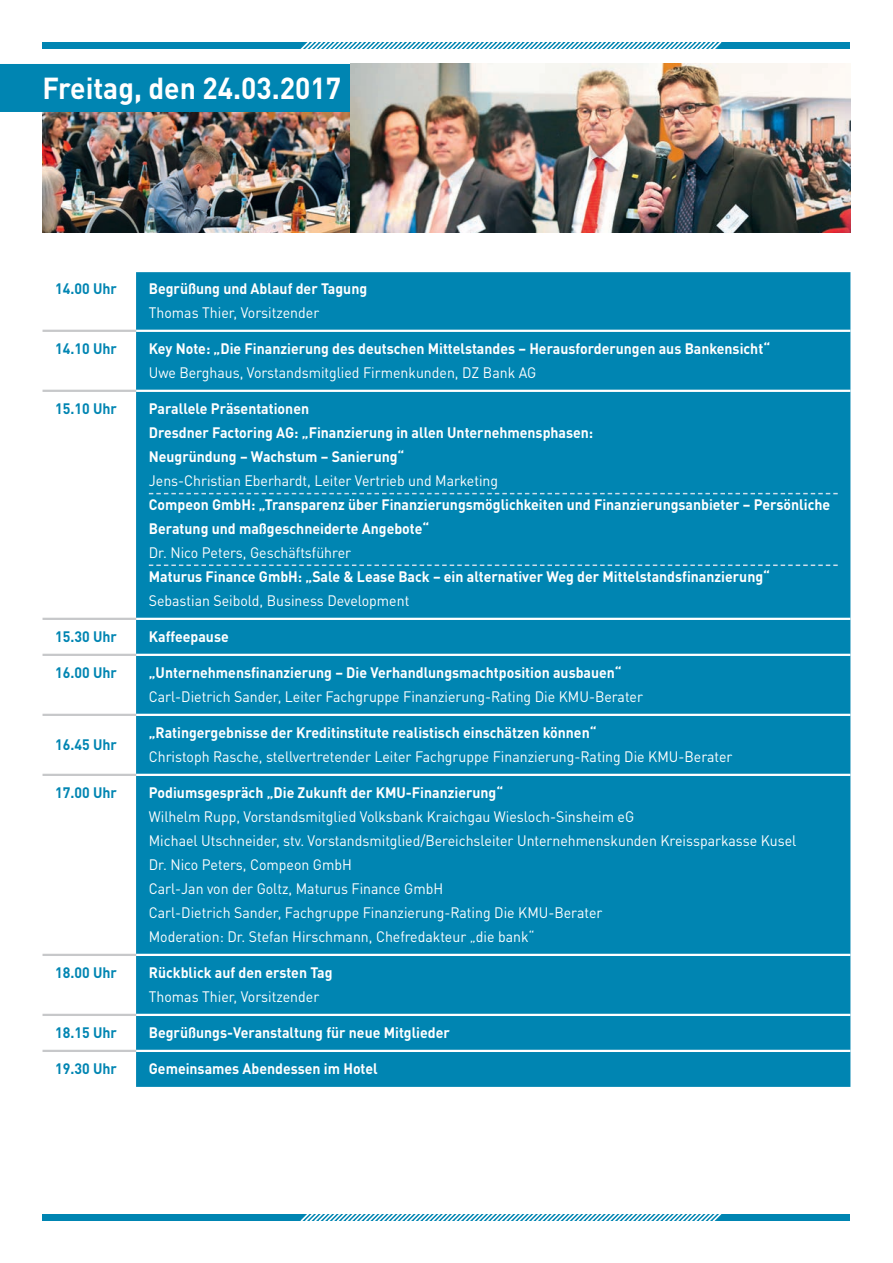
<style>
.page{position:relative;width:893px;height:1263px;background:#fff}
.page>*{position:absolute;margin:0;border:0;box-sizing:border-box;transform-origin:0 0}
.t1{font:700 30px "DINOT";color:#fff;scale:.94 1}
.t2{font:700 15px/24px "DINOT";color:#fff;scale:.94 1}
.t3{font:15px/24px "DINOT";color:#fff;scale:.94 1}
.t4{font:700 15px "DINOT";color:#0085b2;scale:.94 1}
</style>
<div class="page">
<img style="left:43px;top:112px;width:308px;height:121px">
<div style="left:0;top:64px;width:354px;height:48px;background:#0085b2"></div>
<div style="left:43px;top:43px;width:807px;height:6px;background:#0085b2"></div>
<svg style="left:300px;top:43px;width:421px;height:6px"></svg>
<div style="left:43px;top:1214px;width:807px;height:6px;background:#0085b2"></div>
<svg style="left:301px;top:1214px;width:421px;height:6px"></svg>
<div style="left:136px;top:272px;width:714px;height:815px;background:#0085b2"></div>
<hr style="left:136px;top:330px;width:714px;height:2px;background:#fff">
<hr style="left:136px;top:390px;width:714px;height:2px;background:#fff">
<hr style="left:136px;top:618px;width:714px;height:2px;background:#fff">
<hr style="left:136px;top:654px;width:714px;height:2px;background:#fff">
<hr style="left:136px;top:714px;width:714px;height:2px;background:#fff">
<hr style="left:136px;top:774px;width:714px;height:2px;background:#fff">
<hr style="left:136px;top:954px;width:714px;height:2px;background:#fff">
<hr style="left:136px;top:1014px;width:714px;height:2px;background:#fff">
<hr style="left:136px;top:1050px;width:714px;height:2px;background:#fff">
<hr style="left:43px;top:330px;width:93px;height:2px;background:#c7c8ca">
<hr style="left:43px;top:390px;width:93px;height:2px;background:#c7c8ca">
<hr style="left:43px;top:618px;width:93px;height:2px;background:#c7c8ca">
<hr style="left:43px;top:654px;width:93px;height:2px;background:#c7c8ca">
<hr style="left:43px;top:714px;width:93px;height:2px;background:#c7c8ca">
<hr style="left:43px;top:774px;width:93px;height:2px;background:#c7c8ca">
<hr style="left:43px;top:954px;width:93px;height:2px;background:#c7c8ca">
<hr style="left:43px;top:1014px;width:93px;height:2px;background:#c7c8ca">
<hr style="left:43px;top:1050px;width:93px;height:2px;background:#c7c8ca">
<img style="left:351px;top:64px;width:499px;height:169px">
<svg style="left:149px;top:493px;width:689px;height:1px"></svg>
<svg style="left:149px;top:564px;width:689px;height:2px"></svg>
<h1 class="t1" style="left:43px;top:69px;width:319px">Freitag, den 24.03.2017</h1>
<p class="t4" style="left:55px;top:279px;width:67px">14.00 Uhr</p>
<p class="t2" style="left:149px;top:276px;width:234px">Begrüßung und Ablauf der Tagung</p>
<p class="t3" style="left:149px;top:300px;width:183px">Thomas Thier, Vorsitzender</p>
<p class="t4" style="left:55px;top:339px;width:67px">14.10 Uhr</p>
<p class="t2" style="left:149px;top:336px;width:662px">Key Note: „Die Finanzierung des deutschen Mittelstandes – Herausforderungen aus Bankensicht“</p>
<p class="t3" style="left:149px;top:360px;width:414px">Uwe Berghaus, Vorstandsmitglied Firmenkunden, DZ Bank AG</p>
<p class="t4" style="left:55px;top:399px;width:67px">15.10 Uhr</p>
<p class="t2" style="left:149px;top:396px;width:474px">Parallele Präsentationen<br>Dresdner Factoring AG: „Finanzierung in allen Unternehmensphasen:<br>Neugründung – Wachstum – Sanierung“</p>
<p class="t3" style="left:149px;top:468px;width:373px">Jens-Christian Eberhardt, Leiter Vertrieb und Marketing</p>
<p class="t2" style="left:149px;top:492px;width:726px">Compeon GmbH: „Transparenz über Finanzierungsmöglichkeiten und Finanzierungsanbieter – Persönliche<br>Beratung und maßgeschneiderte Angebote“</p>
<p class="t3" style="left:149px;top:540px;width:217px">Dr. Nico Peters, Geschäftsführer</p>
<p class="t2" style="left:149px;top:564px;width:662px">Maturus Finance GmbH: „Sale &amp; Lease Back – ein alternativer Weg der Mittelstandsfinanzierung“</p>
<p class="t3" style="left:149px;top:588px;width:279px">Sebastian Seibold, Business Development</p>
<p class="t4" style="left:55px;top:627px;width:67px">15.30 Uhr</p>
<p class="t2" style="left:149px;top:624px;width:87px">Kaffeepause</p>
<p class="t4" style="left:55px;top:663px;width:67px">16.00 Uhr</p>
<p class="t2" style="left:149px;top:660px;width:505px">„Unternehmensfinanzierung – Die Verhandlungsmachtposition ausbauen“</p>
<p class="t3" style="left:149px;top:684px;width:527px">Carl-Dietrich Sander, Leiter Fachgruppe Finanzierung-Rating Die KMU-Berater</p>
<p class="t4" style="left:55px;top:735px;width:67px">16.45 Uhr</p>
<p class="t2" style="left:149px;top:720px;width:478px">„Ratingergebnisse der Kreditinstitute realistisch einschätzen können“</p>
<p class="t3" style="left:149px;top:744px;width:622px">Christoph Rasche, stellvertretender Leiter Fachgruppe Finanzierung-Rating Die KMU-Berater</p>
<p class="t4" style="left:55px;top:783px;width:67px">17.00 Uhr</p>
<p class="t2" style="left:149px;top:780px;width:378px">Podiumsgespräch „Die Zukunft der KMU-Finanzierung“</p>
<p class="t3" style="left:149px;top:804px;width:690px">Wilhelm Rupp, Vorstandsmitglied Volksbank Kraichgau Wiesloch-Sinsheim eG<br>Michael Utschneider, stv. Vorstandsmitglied/Bereichsleiter Unternehmenskunden Kreissparkasse Kusel Dr. Nico Peters, Compeon GmbH<br>Carl-Jan von der Goltz, Maturus Finance GmbH<br>Carl-Dietrich Sander, Fachgruppe Finanzierung-Rating Die KMU-Berater<br>Moderation: Dr. Stefan Hirschmann, Chefredakteur „die bank“</p>
<p class="t4" style="left:55px;top:963px;width:67px">18.00 Uhr</p>
<p class="t2" style="left:149px;top:960px;width:197px">Rückblick auf den ersten Tag</p>
<p class="t3" style="left:149px;top:984px;width:183px">Thomas Thier, Vorsitzender</p>
<p class="t4" style="left:55px;top:1023px;width:67px">18.15 Uhr</p>
<p class="t2" style="left:149px;top:1020px;width:322px">Begrüßungs-Veranstaltung für neue Mitglieder</p>
<p class="t4" style="left:55px;top:1059px;width:67px">19.30 Uhr</p>
<p class="t2" style="left:149px;top:1056px;width:245px">Gemeinsames Abendessen im Hotel</p>
</div>
